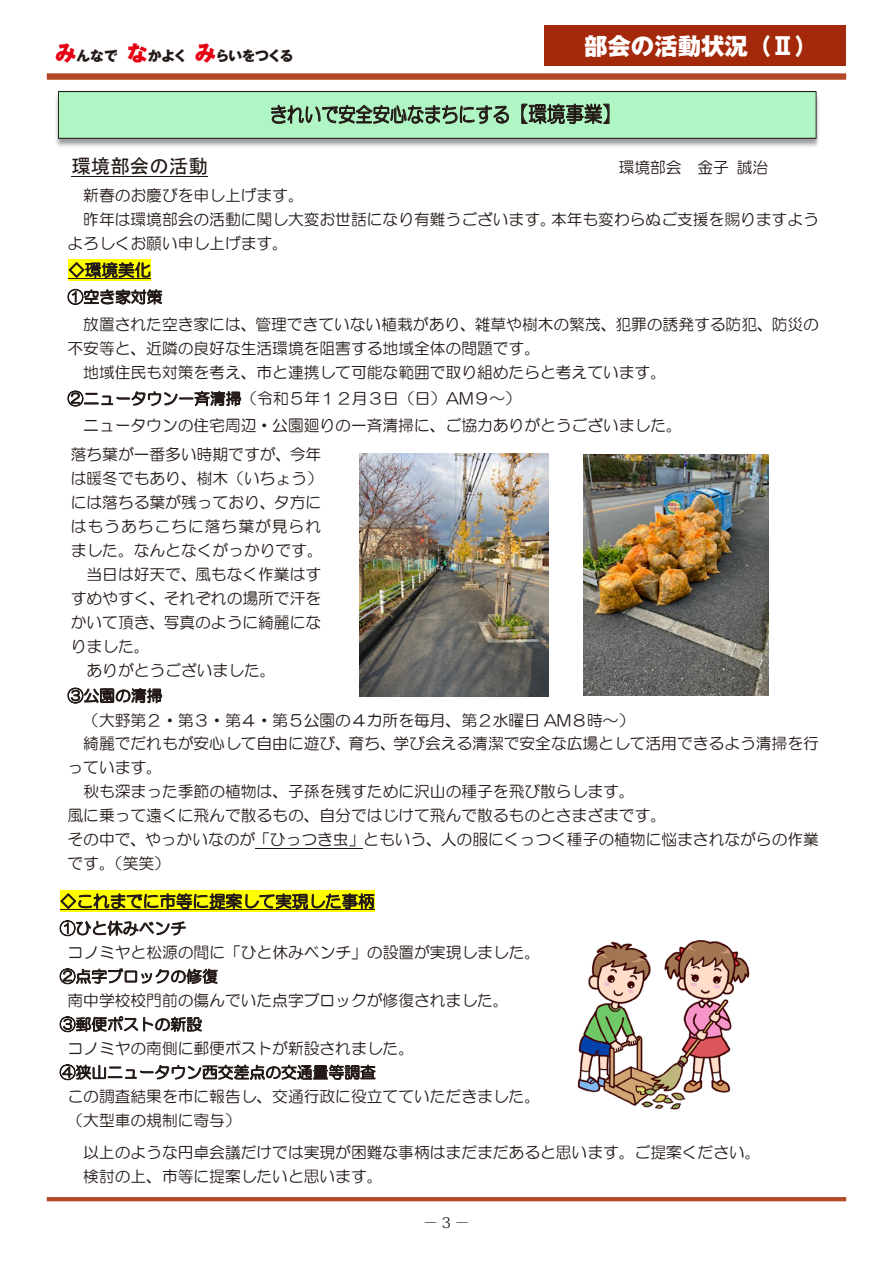
<style>
.page{position:relative;width:893px;height:1263px;background:#fff}
.page>*{position:absolute;margin:0;border:0;box-sizing:border-box;transform-origin:0 0}
.t1{font:800 23.4px "Gothic MB101 Pr 6 N";color:#fff}
.t2{font:19.95px "HG Maru Gothic MPRO";color:#231916;scale:.86 1}
.t3{font:19.5px "MS P Gothic";color:#231916}
.t4{font:16.5px "HG Maru Gothic MPRO";letter-spacing:.005em;color:#231916}
.t5{font:15.75px/24px "HG Maru Gothic MPRO";color:#231916}
.t6{font:15.75px "HG Maru Gothic MPRO";letter-spacing:.065em;color:#231916}
.t7{font:14.85px "Koz Min Pro";color:#231916}
.t8{font:800 13.8px "Gothic MB101 Pr 6 N";letter-spacing:-.03em;color:#231916}
.s1{font-size:21.3px;color:#e60013}
.s2{font-size:21.6px}
</style>
<div class="page">
<hr style="left:71px;top:176px;width:137px;height:1px;background:#231916">
<div style="left:68px;top:259px;width:83px;height:22px;background:#ff0"></div>
<hr style="left:68px;top:278px;width:83px;height:1px;background:#231916">
<hr style="left:255px;top:848px;width:108px;height:1px;background:#231916">
<div style="left:60px;top:890px;width:315px;height:22px;background:#ff0"></div>
<hr style="left:60px;top:909px;width:315px;height:1px;background:#231916">
<img style="left:55px;top:96px;width:764px;height:48px">
<div style="left:58px;top:92px;width:758px;height:46px;background:#b0f6c4"></div>
<div style="left:58px;top:91px;width:758px;height:48px;border:1px solid #231916"></div>
<img style="left:360px;top:454px;width:189px;height:243px">
<img style="left:583px;top:455px;width:186px;height:240px">
<img style="left:577px;top:940px;width:173px;height:170px">
<div style="left:47px;top:73px;width:799px;height:7px;background:#b24825"></div>
<svg style="left:47px;top:1197px;width:799px;height:4px;background:#b34b29"></svg>
<div style="left:544px;top:26px;width:302px;height:40px;background:#a4280a"></div>
<p class="t8" style="left:55px;top:44px;width:240px"><span class="s1">み</span>んなで <span class="s1">な</span>かよく <span class="s1">み</span>らいをつくる</p>
<h1 class="t1" style="left:584px;top:26px;width:235px">部会の活動状況（Ⅱ）</h1>
<p class="t2" style="left:270px;top:104px;width:410px">きれいで安全安心なまちにする<span class="s2">【環境事業】</span></p>
<p class="t3" style="left:71px;top:157px;width:138px">環境部会の活動</p>
<p class="t5" style="left:619px;top:156px;width:151px">環境部会 金子誠治</p>
<p class="t5" style="left:83px;top:183px;width:222px">新春のお慶びを申し上げます。</p>
<p class="t5" style="left:83px;top:207px;width:737px">昨年は環境部会の活動に関し大変お世話になり有難うございます。本年も変わらぬご支援を賜りますよう</p>
<p class="t5" style="left:68px;top:231px;width:222px">よろしくお願い申し上げます。</p>
<p class="t4" style="left:68px;top:262px;width:84px">◇環境美化</p>
<p class="t5" style="left:83px;top:283px;width:737px;line-height:27.2px;text-indent:-16px">①空き家対策<br>放置された空き家には、管理できていない植栽があり、雑草や樹木の繁茂、犯罪の誘発する防犯、防災の</p>
<p class="t5" style="left:83px;top:336px;width:584px;text-indent:-16px">不安等と、近隣の良好な生活環境を阻害する地域全体の問題です。<br>地域住民も対策を考え、市と連携して可能な範囲で取り組めたらと考えています。</p>
<p class="t5" style="left:83px;top:385px;width:600px;line-height:27px;text-indent:-16px">②ニュータウン一斉清掃（令和５年１２月３日（日）AM９～）<br>ニュータウンの住宅周辺・公園廻りの一斉清掃に、ご協力ありがとうございました。</p>
<p class="t5" style="left:71px;top:443px;width:252px">落ち葉が一番多い時期ですが、今年</p>
<p class="t5" style="left:71px;top:467px;width:253px">は暖冬でもあり、樹木（いちょう）</p>
<p class="t5" style="left:71px;top:491px;width:252px">には落ちる葉が残っており、夕方に</p>
<p class="t6" style="left:71px;top:519px;width:252px">はもうあちこちに落ち葉が見られ</p>
<p class="t5" style="left:71px;top:539px;width:253px">ました。なんとなくがっかりです。</p>
<p class="t5" style="left:87px;top:563px;width:236px">当日は好天で、風もなく作業はす</p>
<p class="t5" style="left:71px;top:587px;width:252px">すめやすく、それぞれの場所で汗を</p>
<p class="t5" style="left:71px;top:611px;width:252px">かいて頂き、写真のように綺麗にな</p>
<p class="t5" style="left:71px;top:635px;width:80px">りました。</p>
<p class="t5" style="left:87px;top:659px;width:190px">ありがとうございました。</p>
<p class="t5" style="left:68px;top:684px;width:96px">③公園の清掃</p>
<p class="t5" style="left:83px;top:708px;width:553px">（大野第２・第３・第４・第５公園の４カ所を毎月、第２水曜日 AM８時～）</p>
<p class="t5" style="left:83px;top:732px;width:737px">綺麗でだれもが安心して自由に遊び、育ち、学び会える清潔で安全な広場として活用できるよう清掃を行</p>
<p class="t5" style="left:68px;top:756px;width:96px">っています。</p>
<p class="t5" style="left:83px;top:780px;width:553px">秋も深まった季節の植物は、子孫を残すために沢山の種子を飛び散らします。</p>
<p class="t5" style="left:68px;top:804px;width:600px">風に乗って遠くに飛んで散るもの、自分ではじけて飛んで散るものとさまざまです。</p>
<p class="t5" style="left:68px;top:828px;width:753px">その中で、やっかいなのが「ひっつき虫」ともいう、人の服にくっつく種子の植物に悩まされながらの作業</p>
<p class="t5" style="left:68px;top:852px;width:104px">です。（笑笑）</p>
<p class="t4" style="left:60px;top:893px;width:316px">◇これまでに市等に提案して実現した事柄</p>
<p class="t5" style="left:60px;top:916px;width:128px">①ひと休みベンチ</p>
<p class="t5" style="left:68px;top:940px;width:474px">コノミヤと松源の間に「ひと休みベンチ」の設置が実現しました。</p>
<p class="t5" style="left:60px;top:964px;width:160px">②点字ブロックの修復</p>
<p class="t5" style="left:68px;top:988px;width:442px">南中学校校門前の傷んでいた点字ブロックが修復されました。</p>
<p class="t5" style="left:60px;top:1012px;width:144px">③郵便ポストの新設</p>
<p class="t5" style="left:68px;top:1036px;width:348px">コノミヤの南側に郵便ポストが新設されました。</p>
<p class="t5" style="left:60px;top:1060px;width:318px">④狭山ニュータウン西交差点の交通量等調査</p>
<p class="t5" style="left:68px;top:1084px;width:474px">この調査結果を市に報告し、交通行政に役立てていただきました。</p>
<p class="t5" style="left:68px;top:1108px;width:175px">（大型車の規制に寄与）</p>
<p class="t5" style="left:83px;top:1140px;width:679px">以上のような円卓会議だけでは実現が困難な事柄はまだまだあると思います。ご提案ください。検討の上、市等に提案したいと思います。</p>
<p class="t7" style="left:423px;top:1212px;width:48px">−3−</p>
</div>
